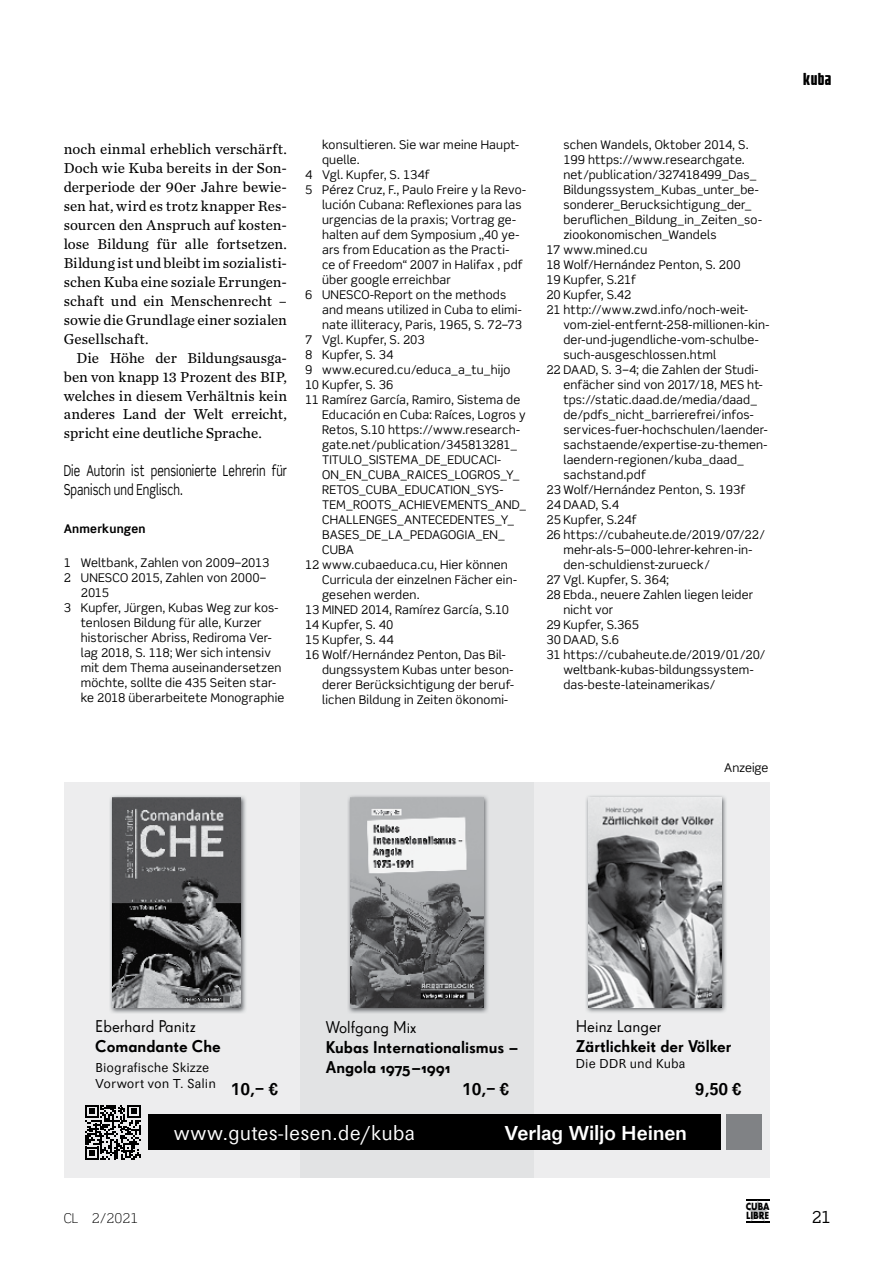
<style>
.page{position:relative;width:893px;height:1263px;background:#fff}
.page>*{position:absolute;margin:0;border:0;box-sizing:border-box;transform-origin:0 0}
.t1{font:300 21px "Maxima EFOP";color:#fff}
.t2{font:500 21px "Maxima EFOP";letter-spacing:-.01em;color:#fff}
.t3{font:500 18px "Maxima EFOP";color:#000}
.t4{font:500 16.5px/19.8px "Super Grotesk A";color:#000}
.t5{font:16.5px "Super Grotesk A";color:#000}
.t6{font:900 16.5px "Fidel";color:#000}
.t7{font:16.5px "Scene Pro";color:#000}
.t8{font:15px/18.9px "Chronicle Text G2";letter-spacing:.005em;color:#000;text-align:justify}
.t9{font:15px/18.9px "Scene Pro";letter-spacing:.005em;color:#000;scale:.75 1}
.t10{font:300 13.5px/16.2px "Maxima EFOP";color:#000}
.t11{font:300 13.5px "Scene Pro";color:#000}
.t12{font:12px "Scene Pro";letter-spacing:.015em;color:#000}
.t13{font:12px "Scene Pro";letter-spacing:-.005em;color:#000}
.t14{font:700 12px "Scene Pro";letter-spacing:.015em;color:#000}
.t15{font:700 10.8px "Futura";letter-spacing:-.015em;color:#000;scale:.86 1}
.t16{font:700 10.8px "Futura";letter-spacing:-.015em;color:#000;scale:.84 1}
</style>
<div class="page">
<hr style="left:746px;top:1199px;width:24px;height:2px;background:#000">
<svg style="left:746px;top:1200px;width:24px;height:22px"></svg>
<div style="left:64px;top:782px;width:706px;height:396px;background:#ededee"></div>
<div style="left:300px;top:782px;width:234px;height:396px;background:#e2e3e4"></div>
<img style="left:586px;top:795px;width:140px;height:218px">
<img style="left:588px;top:797px;width:133px;height:210px">
<img style="left:110px;top:795px;width:136px;height:218px">
<img style="left:112px;top:797px;width:129px;height:210px">
<img style="left:348px;top:796px;width:140px;height:217px">
<img style="left:350px;top:797px;width:133px;height:210px">
<div style="left:148px;top:1115px;width:573px;height:35px;background:#000"></div>
<div style="left:726px;top:1115px;width:35px;height:35px;background:#808285"></div>
<svg style="left:85px;top:1105px;width:56px;height:55px"></svg>
<p class="t8" style="left:64px;top:139px;width:225px">noch einmal erheblich verschärft.<br>Doch wie Kuba bereits in der Son&shy;derperiode der 90er Jahre bewie&shy;sen hat, wird es trotz knapper Res&shy;sourcen den Anspruch auf kosten&shy;lose Bildung für alle fortsetzen.<br>Bildung ist und bleibt im sozialisti&shy;schen Kuba eine soziale Errungen&shy;schaft und ein Menschenrecht – sowie die Grundlage einer sozialen Gesellschaft.</p>
<p class="t8" style="left:64px;top:347px;width:225px;text-indent:13px">Die Höhe der Bildungsausga&shy;ben von knapp 13 Prozent des BIP, welches in diesem Verhältnis kein anderes Land der Welt erreicht, spricht eine deutliche Sprache.</p>
<p class="t9" style="left:64px;top:461px;width:299px">Die Autorin ist pensionierte Lehrerin für<br>Spanisch und Englisch.</p>
<p class="t14" style="left:64px;top:521px;width:83px">Anmerkungen</p>
<p class="t12" style="left:64px;top:555px;width:207px">1 Weltbank, Zahlen von 2009–2013</p>
<p class="t12" style="left:64px;top:570px;width:204px">2 UNESCO 2015, Zahlen von 2000–</p>
<p class="t12" style="left:81px;top:585px;width:30px">2015</p>
<p class="t12" style="left:64px;top:600px;width:216px">3 Kupfer, Jürgen, Kubas Weg zur kos-</p>
<p class="t12" style="left:81px;top:615px;width:182px">tenlosen Bildung für alle, Kurzer</p>
<p class="t12" style="left:81px;top:630px;width:192px">historischer Abriss, Rediroma Ver-</p>
<p class="t12" style="left:81px;top:645px;width:192px">lag 2018, S. 118; Wer sich intensiv</p>
<p class="t12" style="left:81px;top:660px;width:202px">mit dem Thema auseinandersetzen</p>
<p class="t12" style="left:81px;top:675px;width:197px">möchte, sollte die 435 Seiten star-</p>
<p class="t12" style="left:81px;top:690px;width:205px">ke 2018 überarbeitete Monographie</p>
<p class="t12" style="left:322px;top:137px;width:198px">konsultieren. Sie war meine Haupt-</p>
<p class="t12" style="left:322px;top:152px;width:39px">quelle.</p>
<p class="t12" style="left:305px;top:167px;width:126px">4 Vgl. Kupfer, S. 134f</p>
<p class="t12" style="left:305px;top:182px;width:222px">5 Pérez Cruz, F., Paulo Freire y la Revo-</p>
<p class="t12" style="left:322px;top:197px;width:201px">lución Cubana: Reflexiones para las</p>
<p class="t12" style="left:322px;top:212px;width:195px">urgencias de la praxis; Vortrag ge-</p>
<p class="t12" style="left:322px;top:227px;width:199px">halten auf dem Symposium „40 ye-</p>
<p class="t12" style="left:322px;top:242px;width:189px">ars from Education as the Practi-</p>
<p class="t12" style="left:322px;top:257px;width:202px">ce of Freedom“ 2007 in Halifax , pdf</p>
<p class="t12" style="left:322px;top:272px;width:130px">über google erreichbar</p>
<p class="t12" style="left:305px;top:287px;width:203px">6 UNESCO-Report on the methods</p>
<p class="t12" style="left:322px;top:302px;width:201px">and means utilized in Cuba to elimi-</p>
<p class="t12" style="left:322px;top:317px;width:201px">nate illiteracy, Paris, 1965, S. 72–73</p>
<p class="t12" style="left:305px;top:332px;width:121px">7 Vgl. Kupfer, S. 203</p>
<p class="t12" style="left:305px;top:347px;width:90px">8 Kupfer, S. 34</p>
<p class="t12" style="left:305px;top:362px;width:207px">9 www.ecured.cu/educa_a_tu_hijo</p>
<p class="t12" style="left:305px;top:377px;width:90px">10 Kupfer, S. 36</p>
<p class="t12" style="left:305px;top:392px;width:217px">11 Ramírez García, Ramiro, Sistema de</p>
<p class="t12" style="left:322px;top:407px;width:205px">Educación en Cuba: Raíces, Logros y</p>
<p class="t12" style="left:322px;top:422px;width:199px">Retos, S.10 https://www.research-</p>
<p class="t12" style="left:322px;top:437px;width:196px">gate.net/publication/345813281_</p>
<p class="t12" style="left:322px;top:452px;width:181px">TITULO_SISTEMA_DE_EDUCACI-</p>
<p class="t12" style="left:322px;top:467px;width:199px">ON_EN_CUBA_RAICES_LOGROS_Y_</p>
<p class="t12" style="left:322px;top:482px;width:183px">RETOS_CUBA_EDUCATION_SYS-</p>
<p class="t12" style="left:322px;top:497px;width:205px">TEM_ROOTS_ACHIEVEMENTS_AND_</p>
<p class="t12" style="left:322px;top:512px;width:193px">CHALLENGES_ANTECEDENTES_Y_</p>
<p class="t12" style="left:322px;top:527px;width:184px">BASES_DE_LA_PEDAGOGIA_EN_</p>
<p class="t12" style="left:322px;top:542px;width:33px">CUBA</p>
<p class="t12" style="left:305px;top:557px;width:204px">12 www.cubaeduca.cu, Hier können</p>
<p class="t12" style="left:322px;top:572px;width:196px">Curricula der einzelnen Fächer ein-</p>
<p class="t12" style="left:322px;top:587px;width:99px">gesehen werden.</p>
<p class="t12" style="left:305px;top:602px;width:206px">13 MINED 2014, Ramírez García, S.10</p>
<p class="t12" style="left:305px;top:617px;width:90px">14 Kupfer, S. 40</p>
<p class="t12" style="left:305px;top:632px;width:90px">15 Kupfer, S. 44</p>
<p class="t12" style="left:305px;top:647px;width:202px">16 Wolf/Hernández Penton, Das Bil-</p>
<p class="t12" style="left:322px;top:662px;width:193px">dungssystem Kubas unter beson-</p>
<p class="t12" style="left:322px;top:677px;width:193px">derer Berücksichtigung der beruf-</p>
<p class="t12" style="left:322px;top:692px;width:188px">lichen Bildung in Zeiten ökonomi-</p>
<p class="t12" style="left:563px;top:137px;width:187px">schen Wandels, Oktober 2014, S.</p>
<p class="t12" style="left:563px;top:152px;width:183px">199 https://www.researchgate.</p>
<p class="t12" style="left:563px;top:167px;width:194px">net/publication/327418499_Das_</p>
<p class="t12" style="left:563px;top:182px;width:197px">Bildungssystem_Kubas_unter_be-</p>
<p class="t12" style="left:563px;top:197px;width:189px">sonderer_Berucksichtigung_der_</p>
<p class="t12" style="left:563px;top:212px;width:200px">beruflichen_Bildung_in_Zeiten_so-</p>
<p class="t12" style="left:563px;top:227px;width:155px">ziookonomischen_Wandels</p>
<p class="t12" style="left:546px;top:242px;width:103px">17 www.mined.cu</p>
<p class="t12" style="left:546px;top:257px;width:196px">18 Wolf/Hernández Penton, S. 200</p>
<p class="t13" style="left:546px;top:272px;width:91px">19 Kupfer, S.21f</p>
<p class="t12" style="left:546px;top:287px;width:87px">20 Kupfer, S.42</p>
<p class="t12" style="left:546px;top:302px;width:203px">21 http://www.zwd.info/noch-weit-</p>
<p class="t12" style="left:563px;top:317px;width:207px">vom-ziel-entfernt-258-millionen-kin-</p>
<p class="t12" style="left:563px;top:332px;width:197px">der-und-jugendliche-vom-schulbe-</p>
<p class="t12" style="left:563px;top:347px;width:154px">such-ausgeschlossen.html</p>
<p class="t12" style="left:546px;top:362px;width:214px">22 DAAD, S. 3–4; die Zahlen der Studi-</p>
<p class="t12" style="left:563px;top:377px;width:201px">enfächer sind von 2017/18, MES ht-</p>
<p class="t12" style="left:563px;top:392px;width:195px">tps://static.daad.de/media/daad_</p>
<p class="t12" style="left:563px;top:407px;width:192px">de/pdfs_nicht_barrierefrei/infos-</p>
<p class="t12" style="left:563px;top:422px;width:206px">services-fuer-hochschulen/laender-</p>
<p class="t12" style="left:563px;top:437px;width:205px">sachstaende/expertise-zu-themen-</p>
<p class="t12" style="left:563px;top:452px;width:182px">laendern-regionen/kuba_daad_</p>
<p class="t12" style="left:563px;top:467px;width:84px">sachstand.pdf</p>
<p class="t12" style="left:546px;top:482px;width:200px">23 Wolf/Hernández Penton, S. 193f</p>
<p class="t12" style="left:546px;top:497px;width:74px">24 DAAD, S.4</p>
<p class="t12" style="left:546px;top:512px;width:92px">25 Kupfer, S.24f</p>
<p class="t12" style="left:546px;top:527px;width:220px">26 https://cubaheute.de/2019/07/22/</p>
<p class="t12" style="left:563px;top:542px;width:190px">mehr-als-5–000-lehrer-kehren-in-</p>
<p class="t12" style="left:563px;top:557px;width:148px">den-schuldienst-zurueck/</p>
<p class="t12" style="left:546px;top:572px;width:124px">27 Vgl. Kupfer, S. 364;</p>
<p class="t12" style="left:546px;top:587px;width:208px">28 Ebda., neuere Zahlen liegen leider</p>
<p class="t12" style="left:563px;top:602px;width:51px">nicht vor</p>
<p class="t12" style="left:546px;top:617px;width:94px">29 Kupfer, S.365</p>
<p class="t12" style="left:546px;top:632px;width:74px">30 DAAD, S.6</p>
<p class="t12" style="left:546px;top:647px;width:221px">31 https://cubaheute.de/2019/01/20/</p>
<p class="t12" style="left:563px;top:662px;width:192px">weltbank-kubas-bildungssystem-</p>
<p class="t12" style="left:563px;top:677px;width:154px">das-beste-lateinamerikas/</p>
<p class="t12" style="left:724px;top:760px;width:46px">Anzeige</p>
<h3 class="t6" style="left:803px;top:70px;width:30px">kuba</h3>
<h3 class="t5" style="left:95px;top:1016px;width:102px">Eberhard Panitz</h3>
<h3 class="t4" style="left:95px;top:1036px;width:127px">Comandante Che</h3>
<p class="t10" style="left:95px;top:1060px;width:122px">Biografische Skizze<br>Vorwort von T. Salin</p>
<h3 class="t5" style="left:326px;top:1018px;width:92px">Wolfgang Mix</h3>
<h3 class="t4" style="left:326px;top:1037px;width:194px">Kubas Internationalismus –<br>Angola 1975 –1991</h3>
<h3 class="t5" style="left:576px;top:1016px;width:87px">Heinz Langer</h3>
<h3 class="t4" style="left:576px;top:1036px;width:157px">Zärtlichkeit der Völker</h3>
<p class="t10" style="left:576px;top:1055px;width:111px">Die DDR und Kuba</p>
<h2 class="t3" style="left:231px;top:1080px;width:48px">10,– €</h2>
<h2 class="t3" style="left:462px;top:1080px;width:48px">10,– €</h2>
<h2 class="t3" style="left:695px;top:1080px;width:48px">9,50 €</h2>
<h1 class="t1" style="left:174px;top:1121px;width:243px">www.gutes-lesen.de/kuba</h1>
<h1 class="t2" style="left:505px;top:1122px;width:184px">Verlag Wiljo Heinen</h1>
<p class="t16" style="left:746px;top:1199px;width:30px">CUBA</p>
<p class="t11" style="left:64px;top:1209px;width:76px">CL 2/2021</p>
<p class="t15" style="left:746px;top:1209px;width:28px">LIBRE</p>
<h3 class="t7" style="left:812px;top:1206px;width:21px">21</h3>
</div>
